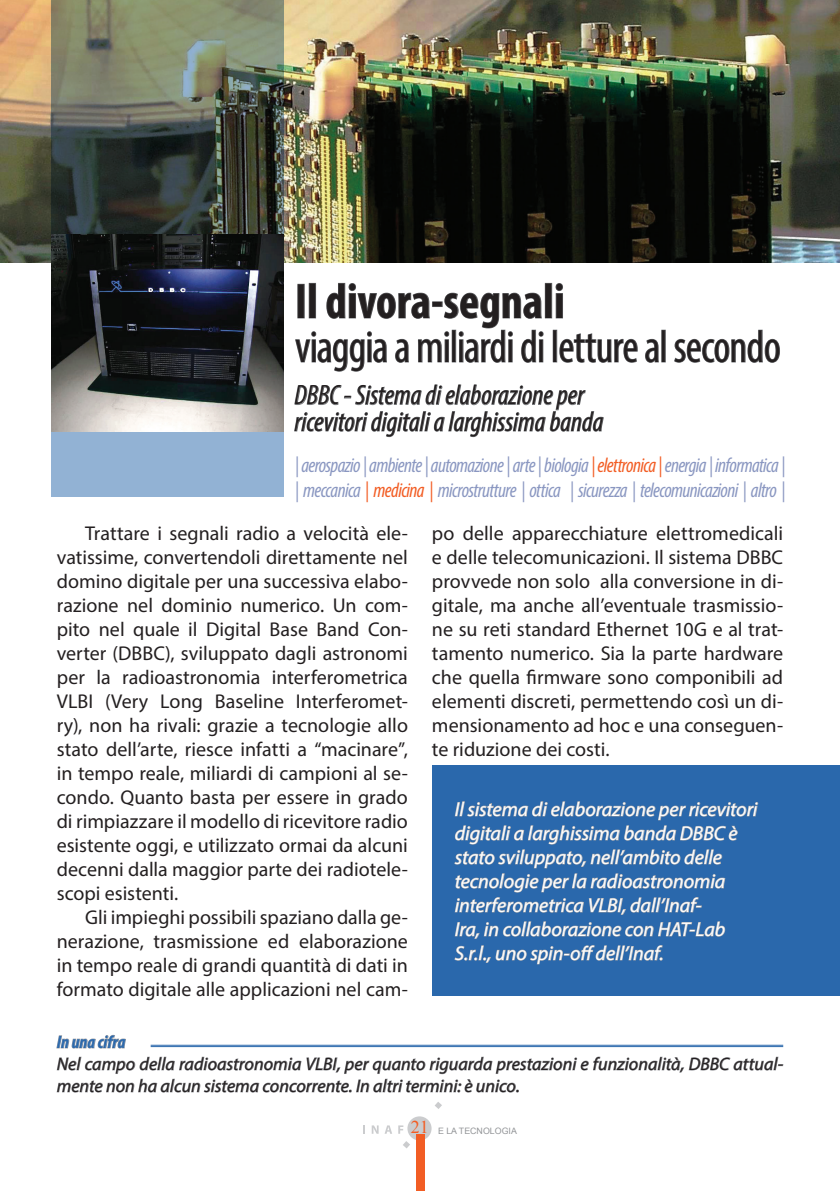
<style>
.page{position:relative;width:840px;height:1191px;background:#fff}
.page>*{position:absolute;margin:0;border:0;box-sizing:border-box;transform-origin:0 0}
.t1{font:700 condensed 50px "Myriad Pro";color:#231f20;scale:.96 1}
.t2{font:condensed 46px "Myriad Pro";letter-spacing:-.02em;color:#231f20;scale:.96 1}
.t3{font:italic condensed 28px/26.6px "Myriad Pro";color:#231f20}
.t4{font:italic condensed 20.8px/25px "Myriad Pro";letter-spacing:-.03em;color:#8a97c1}
.t5{font:20px/24px "Myriad Pro";color:#231f20;text-align:justify}
.t6{font:italic 20px/24px "Myriad Pro";color:#fff}
.t7{font:italic 18px/22px "Myriad Pro";color:#231f20}
.t8{font:italic 700 condensed 18px "Myriad Pro";color:#2a68ac}
.t9{font:8.8px "Arial";color:#939598}
.s1{color:#f25d24}
.s2{font-family:"Times New Roman";font-size:18px;color:#f25d24}
</style>
<div class="page">
<svg style="left:363px;top:1125px;width:2px;height:8px"></svg>
<svg style="left:371px;top:1125px;width:7px;height:8px"></svg>
<svg style="left:385px;top:1125px;width:7px;height:8px"></svg>
<svg style="left:398px;top:1125px;width:5px;height:8px"></svg>
<div style="left:407px;top:1116px;width:24px;height:24px;background:#cbccce;border-radius:50%"></div>
<svg style="left:403px;top:1141px;width:7px;height:7px"></svg>
<svg style="left:435px;top:1102px;width:7px;height:7px"></svg>
<div style="left:415px;top:1134px;width:9px;height:57px;background:#f25d24"></div>
<img style="left:0;top:0;width:839px;height:263px">
<svg style="left:51px;top:0;width:232px;height:497px;background:#65716d"></svg>
<svg style="left:294px;top:384px;width:310px;height:53px"></svg>
<svg style="left:56px;top:1034px;width:70px;height:15px"></svg>
<svg style="left:56px;top:1056px;width:726px;height:37px"></svg>
<div style="left:432px;top:765px;width:407px;height:230px;background:#2a68ac"></div>
<svg style="left:454px;top:801px;width:304px;height:164px"></svg>
<div style="left:545px;top:283px;width:6px;height:35px;border:1px solid #75777a"></div>
<svg style="left:555px;top:283px;width:8px;height:36px"></svg>
<svg style="left:295px;top:282px;width:248px;height:90px"></svg>
<div style="left:553px;top:330px;width:3px;height:32px;border:1px solid #75777a"></div>
<svg style="left:559px;top:333px;width:79px;height:30px"></svg>
<svg style="left:645px;top:338px;width:14px;height:25px"></svg>
<div style="left:661px;top:330px;width:4px;height:32px;border:1px solid #75777a"></div>
<svg style="left:674px;top:329px;width:106px;height:34px"></svg>
<img style="left:51px;top:234px;width:232px;height:197px">
<hr style="left:150px;top:1045px;width:632px;height:1px;background:#2a68ac">
<hr style="left:150px;top:1046px;width:632px;height:1px;background:#2a68ac">
<h1 class="t1" style="left:295px;top:270px;width:282px">Il divora-segnali</h1>
<h2 class="t2" style="left:295px;top:319px;width:507px">viaggia a miliardi di letture al secondo</h2>
<h3 class="t3" style="left:294px;top:381px;width:310px">DBBC - Sistema di elaborazione per ricevitori digitali a larghissima banda</h3>
<p class="t4" style="left:295px;top:452px;width:491px">| aerospazio | ambiente | automazione | arte | biologia <span class="s1">| elettronica |</span> energia | informatica | | meccanica <span class="s1">| medicina |</span> microstrutture | ottica | sicurezza | telecomunicazioni | altro |</p>
<p class="t5" style="left:57px;top:520px;width:352px;text-indent:28px">Trattare i segnali radio a velocità ele&shy;vatissime, convertendoli direttamente nel domino digitale per una successiva elabo&shy;razione nel dominio numerico. Un com&shy;pito nel quale il Digital Base Band Con&shy;verter (DBBC), sviluppato dagli astronomi per la radioastronomia interferometrica VLBI (Very Long Baseline Interferomet&shy;ry), non ha rivali: grazie a tecnologie allo stato dell’arte, riesce infatti a “macinare”, in tempo reale, miliardi di campioni al se&shy;condo. Quanto basta per essere in grado di rimpiazzare il modello di ricevitore radio esistente oggi, e utilizzato ormai da alcuni decenni dalla maggior parte dei radiotele&shy;scopi esistenti.</p>
<p class="t5" style="left:57px;top:904px;width:352px;text-indent:28px">Gli impieghi possibili spaziano dalla ge&shy;nerazione, trasmissione ed elaborazione in tempo reale di grandi quantità di dati in formato digitale alle applicazioni nel cam-</p>
<p class="t5" style="left:431px;top:520px;width:352px">po delle apparecchiature elettromedicali e delle telecomunicazioni. Il sistema DBBC provvede non solo alla conversione in di&shy;gitale, ma anche all’eventuale trasmissio&shy;ne su reti standard Ethernet 10G e al trat&shy;tamento numerico. Sia la parte hardware che quella firmware sono componibili ad elementi discreti, permettendo così un di&shy;mensionamento ad hoc e una conseguen&shy;te riduzione dei costi.</p>
<p class="t6" style="left:454px;top:797px;width:304px">Il sistema di elaborazione per ricevitori digitali a larghissima banda DBBC è stato sviluppato, nell’ambito delle tecnologie per la radioastronomia interferometrica VLBI, dall’Inaf-<br>Ira, in collaborazione con HAT-Lab S.r.l., uno spin-off dell’Inaf.</p>
<p class="t8" style="left:57px;top:1030px;width:70px">In una cifra</p>
<p class="t7" style="left:57px;top:1052px;width:727px">Nel campo della radioastronomia VLBI, per quanto riguarda prestazioni e funzionalità, DBBC attual&shy;mente non ha alcun sistema concorrente. In altri termini: è unico.</p>
<p class="t9" style="left:411px;top:1125px;width:107px"><span class="s2">21</span> E LA TECNOLOGIA</p>
</div>
